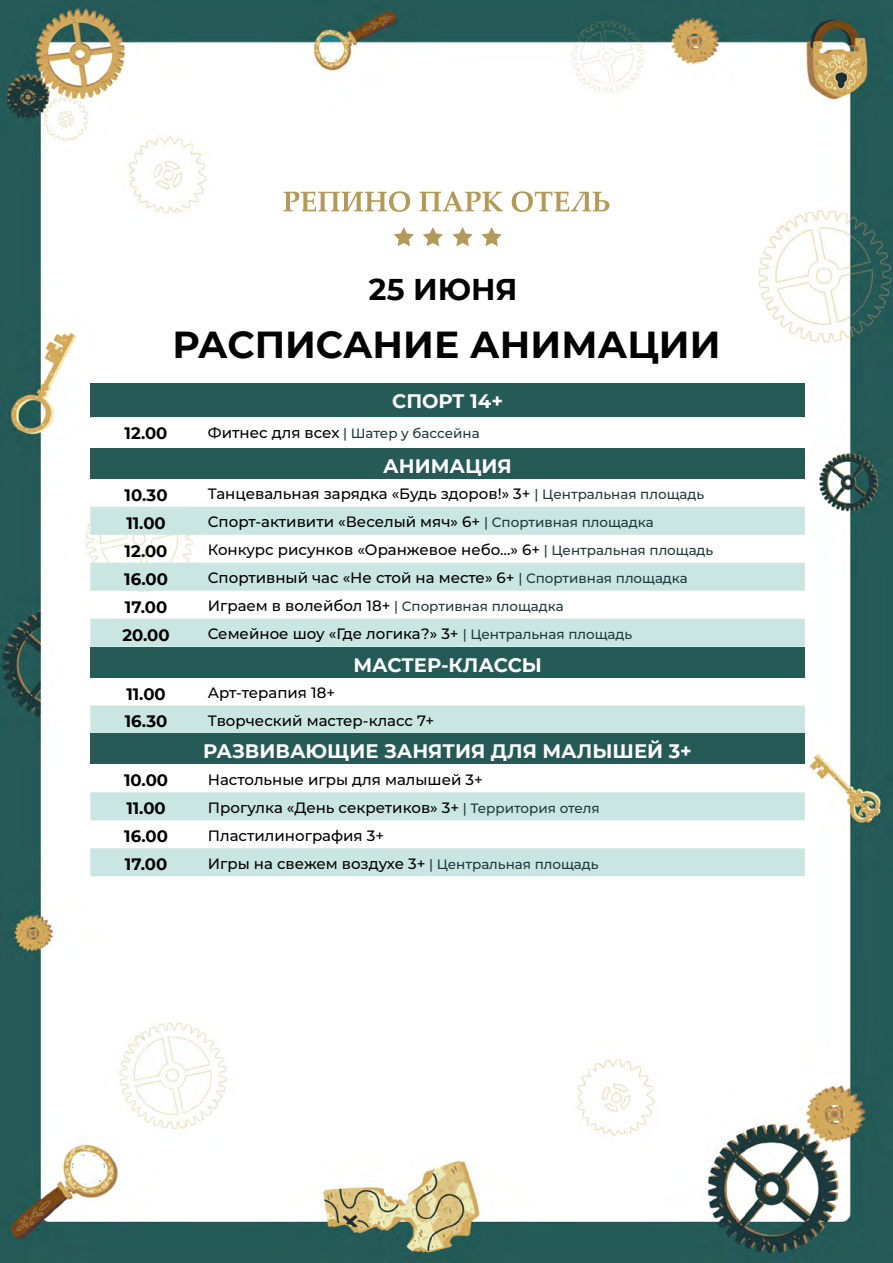
<style>
.page{position:relative;width:893px;height:1263px;background:#fff}
.page>*{position:absolute;margin:0;border:0;box-sizing:border-box;transform-origin:0 0}
.t1{font:700 37.5px "Montserrat";color:#000}
.t2{font:700 30px "Montserrat";color:#000}
.t3{font:700 19.5px "Montserrat";color:#fff}
.t4{font:700 16.5px "Montserrat";color:#000}
.t5{font:500 15px "Montserrat";color:#000}
.t6{font:500 13.5px "Montserrat";color:#1e393b}
.s1{font-size:15px;color:#000}
.s2{font-size:13.5px;color:#1e393b}
</style>
<div class="page">
<img style="left:0;top:0;width:893px;height:1263px">
<svg style="left:284px;top:191px;width:126px;height:21px"></svg>
<svg style="left:419px;top:192px;width:84px;height:19px"></svg>
<svg style="left:512px;top:191px;width:97px;height:21px"></svg>
<svg style="left:394px;top:227px;width:20px;height:19px"></svg>
<svg style="left:423px;top:227px;width:20px;height:19px"></svg>
<svg style="left:452px;top:227px;width:21px;height:19px"></svg>
<svg style="left:481px;top:227px;width:21px;height:19px"></svg>
<div style="left:90px;top:383px;width:715px;height:34px;background:#265a57"></div>
<svg style="left:90px;top:417px;width:715px;height:90px"></svg>
<div style="left:90px;top:448px;width:715px;height:31px;background:#265a57"></div>
<svg style="left:90px;top:507px;width:715px;height:226px;fill:#cae6e3"></svg>
<div style="left:90px;top:647px;width:715px;height:30px;background:#265a57"></div>
<div style="left:90px;top:733px;width:715px;height:31px;background:#265a57"></div>
<svg style="left:90px;top:792px;width:715px;height:84px;fill:#cae6e3"></svg>
<h2 class="t2" style="left:369px;top:268px;width:150px">25 ИЮНЯ</h2>
<h1 class="t1" style="left:172px;top:318px;width:550px">РАСПИСАНИЕ АНИМАЦИИ</h1>
<h3 class="t3" style="left:392px;top:387px;width:112px">СПОРТ 14+</h3>
<p class="t4" style="left:125px;top:421px;width:44px">12.00</p>
<p class="t6" style="left:208px;top:423px;width:273px"><span class="s1">Фитнес для всех</span> | Шатер у бассейна</p>
<h3 class="t3" style="left:383px;top:452px;width:130px">АНИМАЦИЯ</h3>
<p class="t4" style="left:125px;top:483px;width:44px">10.30</p>
<p class="t5" style="left:208px;top:483px;width:498px">Танцевальная зарядка «Будь здоров!» 3+ <span class="s2">| Центральная площадь</span></p>
<p class="t4" style="left:126px;top:511px;width:41px">11.00</p>
<p class="t5" style="left:208px;top:511px;width:447px">Спорт-активити «Веселый мяч» 6+ <span class="s2">| Спортивная площадка</span></p>
<p class="t4" style="left:125px;top:539px;width:44px">12.00</p>
<p class="t5" style="left:208px;top:539px;width:507px">Конкурс рисунков «Оранжевое небо…» 6+ <span class="s2">| Центральная площадь</span></p>
<p class="t4" style="left:124px;top:567px;width:45px">16.00</p>
<p class="t5" style="left:208px;top:567px;width:481px">Спортивный час «Не стой на месте» 6+ <span class="s2">| Спортивная площадка</span></p>
<p class="t4" style="left:125px;top:595px;width:44px">17.00</p>
<p class="t6" style="left:208px;top:597px;width:357px"><span class="s1">Играем в волейбол 18+</span> | Спортивная площадка</p>
<p class="t4" style="left:122px;top:623px;width:49px">20.00</p>
<p class="t5" style="left:208px;top:623px;width:426px">Семейное шоу «Где логика?» 3+ <span class="s2">| Центральная площадь</span></p>
<h3 class="t3" style="left:353px;top:650px;width:190px">МАСТЕР-КЛАССЫ</h3>
<p class="t4" style="left:126px;top:682px;width:41px">11.00</p>
<p class="t5" style="left:208px;top:682px;width:129px">Арт-терапия 18+</p>
<p class="t4" style="left:125px;top:710px;width:44px">16.30</p>
<p class="t5" style="left:208px;top:710px;width:228px">Творческий мастер-класс 7+</p>
<h3 class="t3" style="left:203px;top:737px;width:490px">РАЗВИВАЮЩИЕ ЗАНЯТИЯ ДЛЯ МАЛЫШЕЙ 3+</h3>
<p class="t4" style="left:124px;top:768px;width:45px">10.00</p>
<p class="t5" style="left:208px;top:769px;width:277px">Настольные игры для малышей 3+</p>
<p class="t4" style="left:126px;top:796px;width:41px">11.00</p>
<p class="t5" style="left:208px;top:797px;width:393px">Прогулка «День секретиков» 3+ <span class="s2">| Территория отеля</span></p>
<p class="t4" style="left:124px;top:824px;width:45px">16.00</p>
<p class="t5" style="left:208px;top:825px;width:178px">Пластилинография 3+</p>
<p class="t4" style="left:125px;top:852px;width:44px">17.00</p>
<p class="t5" style="left:208px;top:853px;width:392px">Игры на свежем воздухе 3+ <span class="s2">| Центральная площадь</span></p>
</div>
